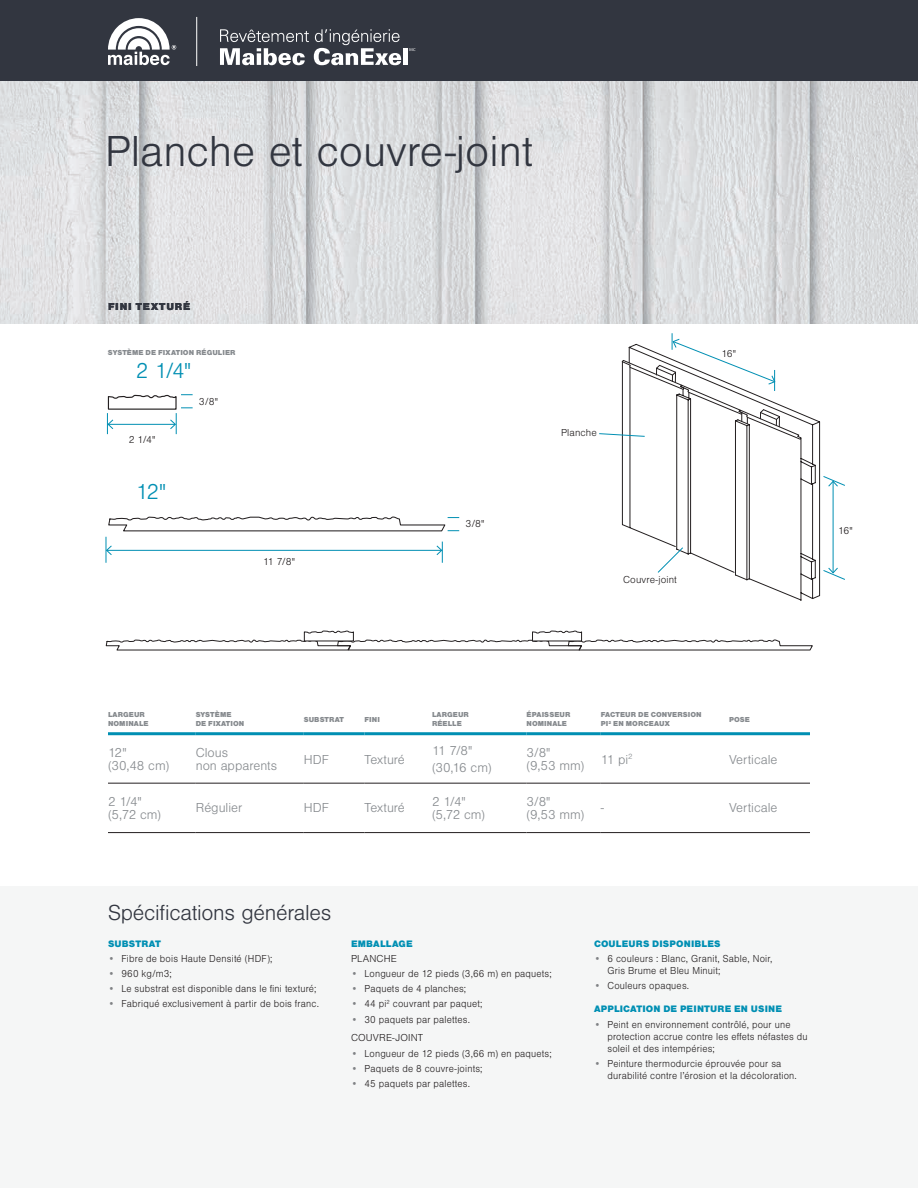
<style>
.page{position:relative;width:918px;height:1188px;background:#fff}
.page>*{position:absolute;margin:0;border:0;box-sizing:border-box;transform-origin:0 0}
.GrandTitre-Blanc{font:300 45px "Nimbus San";color:#323640}
.Titre{font:300 22.5px "Nimbus San";letter-spacing:-.01em;color:#323640}
.Format{font:300 22.5px "Nimbus San";color:#008fb3}
.Tableau-Texte{font:300 13.5px/13.5px "Nimbus San";color:#868a8e}
.Dimensions{font:300 10.5px/12px "Nimbus San";letter-spacing:.02em;color:#231f20;scale:.95 1}
.Dimensions-2{font:300 10.5px "Nimbus San";letter-spacing:.02em;color:#231f20}
.Spec__Texte{font:300 10.5px "Nimbus San";letter-spacing:.015em;color:#231f20}
.SousTitre{font:900 10.5px "Nimbus San";letter-spacing:.08em;color:#323640}
.Spec____SousTitre{font:900 9.75px "Nimbus San";letter-spacing:.02em;color:#008fb3}
.Tableau-EnTete{font:900 7.5px/9px "Nimbus San";letter-spacing:.01em;color:#868a8e}
.SystemeFixation{font:900 7.5px "Nimbus San";letter-spacing:.01em;color:#868a8e}
.s1{font-weight:400;color:#808285}
</style>
<div class="page">
<img style="left:0;top:81px;width:918px;height:242px">
<div style="left:0;top:0;width:918px;height:81px;background:#323640"></div>
<svg style="left:220px;top:29px;width:181px;height:36px"></svg>
<div style="left:403px;top:48px;width:5px;height:17px;background:#fff"></div>
<svg style="left:410px;top:48px;width:5px;height:3px"></svg>
<svg style="left:108px;top:18px;width:68px;height:47px"></svg>
<hr style="left:196px;top:17px;width:1px;height:49px;background:#fff">
<div style="left:0;top:887px;width:918px;height:301px;background:#f5f6f6"></div>
<svg style="left:106px;top:516px;width:353px;height:47px"></svg>
<svg style="left:107px;top:394px;width:86px;height:40px"></svg>
<svg style="left:105px;top:630px;width:708px;height:21px"></svg>
<hr style="left:108px;top:783px;width:88px;height:1px;background:#231f20">
<hr style="left:196px;top:783px;width:108px;height:1px;background:#231f20">
<hr style="left:304px;top:783px;width:60px;height:1px;background:#231f20">
<hr style="left:364px;top:783px;width:68px;height:1px;background:#231f20">
<hr style="left:526px;top:783px;width:75px;height:1px;background:#231f20">
<hr style="left:601px;top:783px;width:128px;height:1px;background:#231f20">
<hr style="left:729px;top:783px;width:81px;height:1px;background:#231f20">
<hr style="left:108px;top:832px;width:88px;height:1px;background:#231f20">
<hr style="left:196px;top:832px;width:108px;height:1px;background:#231f20">
<hr style="left:304px;top:832px;width:60px;height:1px;background:#231f20">
<hr style="left:364px;top:832px;width:68px;height:1px;background:#231f20">
<hr style="left:526px;top:832px;width:75px;height:1px;background:#231f20">
<hr style="left:601px;top:832px;width:128px;height:1px;background:#231f20">
<hr style="left:729px;top:832px;width:81px;height:1px;background:#231f20">
<hr style="left:432px;top:783px;width:94px;height:1px;background:#231f20">
<hr style="left:432px;top:832px;width:94px;height:1px;background:#231f20">
<hr style="left:108px;top:732px;width:88px;height:3px;background:#008fb3">
<hr style="left:196px;top:732px;width:108px;height:3px;background:#008fb3">
<hr style="left:304px;top:732px;width:60px;height:3px;background:#008fb3">
<hr style="left:364px;top:732px;width:68px;height:3px;background:#008fb3">
<hr style="left:432px;top:732px;width:94px;height:3px;background:#008fb3">
<hr style="left:526px;top:732px;width:75px;height:3px;background:#008fb3">
<hr style="left:601px;top:732px;width:128px;height:3px;background:#008fb3">
<hr style="left:729px;top:732px;width:81px;height:3px;background:#008fb3">
<svg style="left:735px;top:414px;width:86px;height:186px"></svg>
<svg style="left:599px;top:333px;width:203px;height:240px"></svg>
<svg style="left:823px;top:476px;width:22px;height:104px"></svg>
<p class="GrandTitre-Blanc" style="left:105px;top:127px;width:430px">Planche et couvre-joint</p>
<p class="SousTitre" style="left:108px;top:301px;width:84px">FINI TEXTURÉ</p>
<p class="SystemeFixation" style="left:108px;top:348px;width:129px">SYSTÈME DE FIXATION RÉGULIER</p>
<p class="Format" style="left:136px;top:359px;width:57px">2 1/4"</p>
<p class="Dimensions-2" style="left:129px;top:434px;width:28px">2 1/4"</p>
<p class="Format" style="left:136px;top:480px;width:32px">12"</p>
<p class="Dimensions-2" style="left:199px;top:396px;width:20px">3/8"</p>
<p class="Dimensions-2" style="left:263px;top:556px;width:33px">11 7/8"</p>
<p class="Dimensions-2" style="left:466px;top:519px;width:20px">3/8"</p>
<p class="Dimensions-2" style="left:561px;top:427px;width:37px">Planche</p>
<p class="Dimensions-2" style="left:721px;top:348px;width:16px">16"</p>
<p class="Dimensions-2" style="left:623px;top:574px;width:55px">Couvre-joint</p>
<p class="Dimensions-2" style="left:838px;top:525px;width:16px">16"</p>
<p class="Tableau-EnTete" style="left:108px;top:711px;width:42px">LARGEUR<br>NOMINALE</p>
<p class="Tableau-EnTete" style="left:196px;top:711px;width:50px">SYSTÈME<br>DE FIXATION</p>
<p class="Tableau-EnTete" style="left:304px;top:715px;width:42px">SUBSTRAT</p>
<p class="Tableau-EnTete" style="left:364px;top:715px;width:17px">FINI</p>
<p class="Tableau-EnTete" style="left:432px;top:711px;width:38px">LARGEUR<br>RÉELLE</p>
<p class="Tableau-EnTete" style="left:526px;top:711px;width:45px">ÉPAISSEUR<br>NOMINALE</p>
<p class="Tableau-EnTete" style="left:601px;top:711px;width:102px">FACTEUR DE CONVERSION<br>PI<sup>2</sup> EN MORCEAUX</p>
<p class="Tableau-EnTete" style="left:729px;top:715px;width:22px">POSE</p>
<p class="Tableau-Texte" style="left:108px;top:746px;width:63px">12"<br>(30,48 cm)</p>
<p class="Tableau-Texte" style="left:196px;top:746px;width:83px">Clous<br>non apparents</p>
<p class="Tableau-Texte" style="left:304px;top:753px;width:27px">HDF</p>
<p class="Tableau-Texte" style="left:364px;top:753px;width:42px">Texturé</p>
<p class="Tableau-Texte" style="left:432px;top:743px;width:61px;line-height:16.5px">11 7/8" (30,16 cm)</p>
<p class="Tableau-Texte" style="left:526px;top:746px;width:59px">3/8"<br>(9,53 mm)</p>
<p class="Tableau-Texte" style="left:601px;top:753px;width:33px">11 pi<sup>2</sup></p>
<p class="Tableau-Texte" style="left:729px;top:753px;width:50px">Verticale</p>
<p class="Tableau-Texte" style="left:108px;top:795px;width:55px">2 1/4" (5,72 cm)</p>
<p class="Tableau-Texte" style="left:196px;top:802px;width:48px">Régulier</p>
<p class="Tableau-Texte" style="left:304px;top:802px;width:27px">HDF</p>
<p class="Tableau-Texte" style="left:364px;top:802px;width:42px">Texturé</p>
<p class="Tableau-Texte" style="left:432px;top:795px;width:55px">2 1/4" (5,72 cm)</p>
<p class="Tableau-Texte" style="left:526px;top:795px;width:59px">3/8"<br>(9,53 mm)</p>
<p class="Tableau-Texte" style="left:601px;top:802px;width:5px">-</p>
<p class="Tableau-Texte" style="left:729px;top:802px;width:50px">Verticale</p>
<p class="Titre" style="left:108px;top:900px;width:225px">Spécifications générales</p>
<p class="Spec____SousTitre" style="left:108px;top:938px;width:54px">SUBSTRAT</p>
<p class="Dimensions" style="left:108px;top:953px;width:175px"><span class="s1">•</span> Fibre de bois Haute Densité (HDF);</p>
<p class="Dimensions" style="left:108px;top:968px;width:69px"><span class="s1">•</span> 960 kg/m3;</p>
<p class="Dimensions" style="left:108px;top:983px;width:221px"><span class="s1">•</span> Le substrat est disponible dans le fini texturé;</p>
<p class="Dimensions" style="left:108px;top:998px;width:224px"><span class="s1">•</span> Fabriqué exclusivement à partir de bois franc.</p>
<p class="Spec____SousTitre" style="left:351px;top:938px;width:63px">EMBALLAGE</p>
<p class="Spec__Texte" style="left:351px;top:953px;width:47px">PLANCHE</p>
<p class="Dimensions" style="left:351px;top:968px;width:213px"><span class="s1">•</span> Longueur de 12 pieds (3,66 m) en paquets;</p>
<p class="Dimensions" style="left:351px;top:983px;width:123px"><span class="s1">•</span> Paquets de 4 planches;</p>
<p class="Dimensions" style="left:351px;top:998px;width:140px"><span class="s1">•</span> 44 pi<sup>2</sup> couvrant par paquet;</p>
<p class="Dimensions" style="left:351px;top:1014px;width:127px"><span class="s1">•</span> 30 paquets par palettes.</p>
<p class="Spec__Texte" style="left:351px;top:1033px;width:74px">COUVRE-JOINT</p>
<p class="Dimensions" style="left:351px;top:1048px;width:213px"><span class="s1">•</span> Longueur de 12 pieds (3,66 m) en paquets;</p>
<p class="Dimensions" style="left:351px;top:1063px;width:140px"><span class="s1">•</span> Paquets de 8 couvre-joints;</p>
<p class="Dimensions" style="left:351px;top:1078px;width:127px"><span class="s1">•</span> 45 paquets par palettes.</p>
<p class="Spec____SousTitre" style="left:594px;top:938px;width:128px">COULEURS DISPONIBLES</p>
<p class="Dimensions" style="left:608px;top:953px;width:175px;text-indent:-14px"><span class="s1">•</span> 6 couleurs : Blanc, Granit, Sable, Noir,<br>Gris Brume et Bleu Minuit;</p>
<p class="Dimensions" style="left:594px;top:980px;width:102px"><span class="s1">•</span> Couleurs opaques.</p>
<p class="Spec____SousTitre" style="left:594px;top:1004px;width:190px">APPLICATION DE PEINTURE EN USINE</p>
<p class="Dimensions" style="left:608px;top:1019px;width:212px;text-indent:-14px"><span class="s1">•</span> Peint en environnement contrôlé, pour une protection accrue contre les effets néfastes du soleil et des intempéries;</p>
<p class="Dimensions" style="left:608px;top:1058px;width:201px;text-indent:-14px"><span class="s1">•</span> Peinture thermodurcie éprouvée pour sa durabilité contre l’érosion et la décoloration.</p>
</div>
